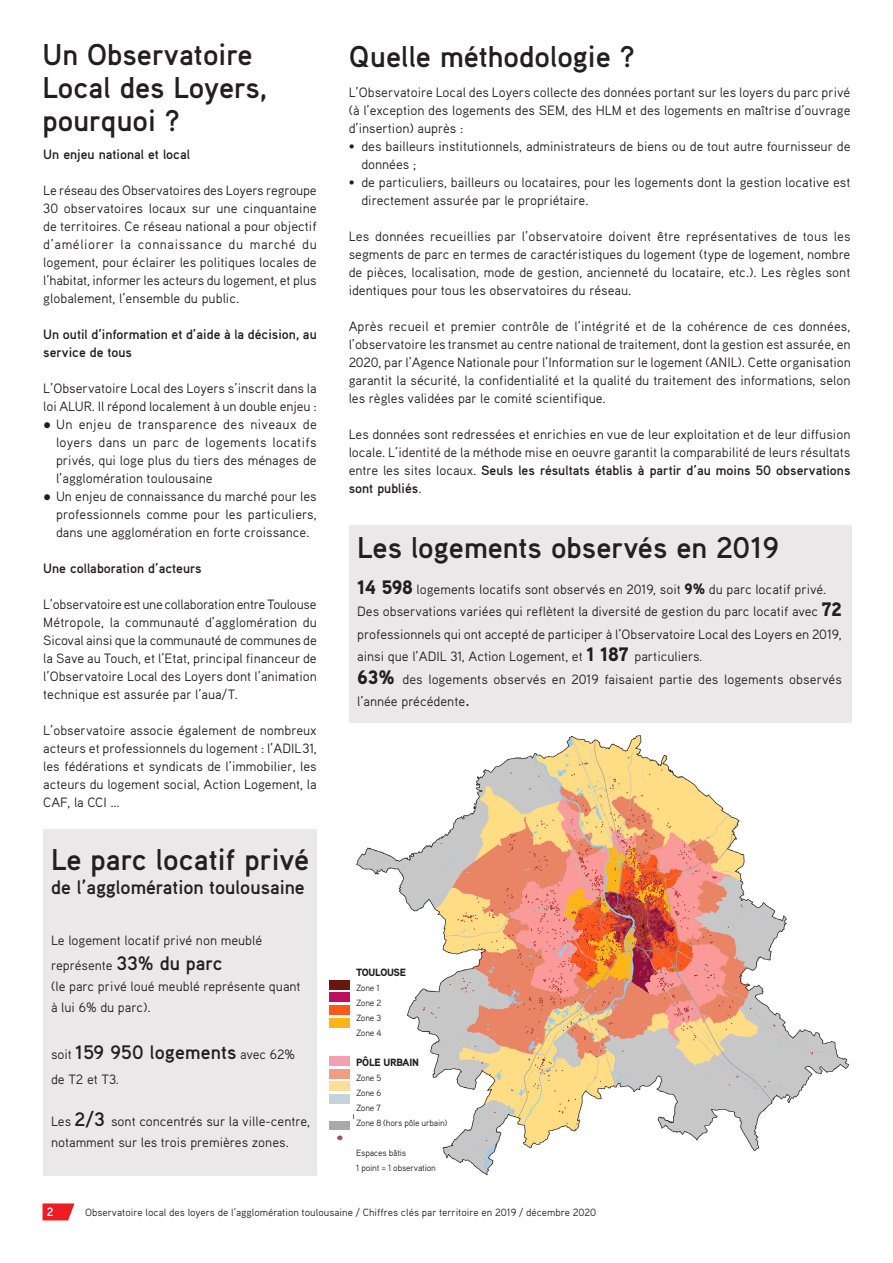
<style>
.page{position:relative;width:893px;height:1263px;background:#fff}
.page>*{position:absolute;margin:0;border:0;box-sizing:border-box;transform-origin:0 0}
.Ss_titre_18{font:700 30px "Aaux Pro OT";color:#231f20}
.Texte{font:700 30px "Aaux Pro OT";color:#231f20}
.Texte-2{font:700 19.5px "Aaux Pro OT";color:#231f20}
.Texte-3{font:13.5px/18px "Aaux Pro OT";color:#231f20;text-align:justify}
.Ss-titre_8__Texte_gr{font:13.5px/18px "Aaux Pro OT";color:#231f20;text-align:justify}
.Ss-titre_8__Texte_gr-2{font:700 13.5px/18px "Aaux Pro OT";color:#231f20}
.t1{font:700 12px "Aaux Pro OT";color:#fff}
.t2{font:10.5px "Aaux Pro OT";color:#231f20}
.Texte-4{font:900 10.5px "Aaux Pro OT";letter-spacing:-.025em;color:#231f20}
.Texte-5{font:9px "Aaux Pro OT";letter-spacing:-.025em;color:#231f20}
.s1{font-family:"Verdana";font-weight:700}
.s2{font-weight:700;font-size:19.5px}
.s3{font-weight:400;font-size:13.5px}
.s4{font-weight:700}
.s5{font-weight:900;font-size:19.5px}
.s6{font-weight:900;font-size:15px}
.s7{font-size:12px}
.s8{font-family:"Verdana"}
</style>
<div class="page">
<svg style="left:43px;top:1203px;width:32px;height:17px"></svg>
<img style="left:354px;top:735px;width:495px;height:440px">
<div style="left:43px;top:829px;width:273px;height:347px;background:#eae8e8"></div>
<div style="left:349px;top:525px;width:502px;height:198px;background:#eae8e8"></div>
<div style="left:330px;top:980px;width:20px;height:9px;background:#69160e"></div>
<div style="left:330px;top:993px;width:20px;height:9px;background:#bc105c"></div>
<div style="left:330px;top:1005px;width:20px;height:10px;background:#ff581b"></div>
<div style="left:330px;top:1018px;width:20px;height:10px;background:#ffb515"></div>
<div style="left:330px;top:1056px;width:20px;height:10px;background:#f3a1af"></div>
<div style="left:330px;top:1069px;width:20px;height:9px;background:#f29d80"></div>
<div style="left:330px;top:1081px;width:20px;height:10px;background:#fedc9c"></div>
<div style="left:330px;top:1094px;width:20px;height:10px;background:#c6d2d9"></div>
<svg style="left:330px;top:1121px;width:20px;height:8px"></svg>
<svg style="left:337px;top:1135px;width:6px;height:5px"></svg>
<p class="Ss_titre_18" style="left:43px;top:35px;width:212px">Un Observatoire</p>
<p class="Ss_titre_18" style="left:43px;top:68px;width:226px">Local des Loyers,</p>
<p class="Ss_titre_18" style="left:43px;top:101px;width:139px">pourquoi ?</p>
<p class="Ss-titre_8__Texte_gr-2" style="left:43px;top:144px;width:148px">Un enjeu national et local</p>
<p class="Texte-3" style="left:43px;top:180px;width:275px">Le réseau des Observatoires des Loyers regroupe 30 observatoires locaux sur une cinquantaine de territoires. Ce réseau national a pour objectif d’améliorer la connaissance du marché du logement, pour éclairer les politiques locales de l’habitat, informer les acteurs du logement, et plus globalement, l’ensemble du public.</p>
<p class="Ss-titre_8__Texte_gr-2" style="left:43px;top:324px;width:275px">Un outil d’information et d’aide à la décision, au service de tous</p>
<p class="Texte-3" style="left:43px;top:378px;width:275px">L’Observatoire Local des Loyers s’inscrit dans la loi ALUR. Il répond localement à un double enjeu :</p>
<p class="Texte-3" style="left:56px;top:414px;width:262px;text-indent:-13px"><span class="s1">●</span> Un enjeu de transparence des niveaux de loyers dans un parc de logements locatifs privés, qui loge plus du tiers des ménages de l’agglomération toulousaine</p>
<p class="Texte-3" style="left:56px;top:486px;width:262px;text-indent:-13px"><span class="s1">●</span> Un enjeu de connaissance du marché pour les professionnels comme pour les particuliers, dans une agglomération en forte croissance.</p>
<p class="Ss-titre_8__Texte_gr-2" style="left:43px;top:558px;width:160px">Une collaboration d’acteurs</p>
<p class="Ss-titre_8__Texte_gr" style="left:43px;top:594px;width:275px">L’observatoire est une collaboration entre Toulouse Métropole, la communauté d’agglomération du Sicoval ainsi que la communauté de communes de la Save au Touch, et l’Etat, principal financeur de l’Observatoire Local des Loyers dont l’animation technique est assurée par l’aua/T.</p>
<p class="Texte-3" style="left:43px;top:720px;width:275px">L’observatoire associe également de nombreux acteurs et professionnels du logement : l’ADIL 31, les fédérations et syndicats de l’immobilier, les acteurs du logement social, Action Logement, la CAF, la CCI …</p>
<p class="Texte" style="left:51px;top:840px;width:260px">Le parc locatif privé</p>
<p class="Texte-2" style="left:51px;top:874px;width:255px">de l’agglomération toulousaine</p>
<p class="Texte-3" style="left:51px;top:930px;width:213px">Le logement locatif privé non meublé</p>
<p class="Texte-3" style="left:51px;top:956px;width:173px">représente <span class="s2">33% du parc</span></p>
<p class="Texte-3" style="left:51px;top:975px;width:251px;line-height:21px">(le parc privé loué meublé représente quant à lui 6% du parc).</p>
<p class="Texte-2" style="left:51px;top:1039px;width:246px"><span class="s3">soit</span> 159 950 logements <span class="s3">avec 62%</span></p>
<p class="Texte-3" style="left:51px;top:1070px;width:70px">de T2 et T3.</p>
<p class="Texte-3" style="left:51px;top:1110px;width:261px;line-height:21px">Les <span class="s2">2/3</span> sont concentrés sur la ville-centre, notamment sur les trois premières zones.</p>
<p class="Ss_titre_18" style="left:349px;top:37px;width:288px">Quelle méthodologie ?</p>
<p class="Texte-3" style="left:349px;top:83px;width:503px">L’Observatoire Local des Loyers collecte des données portant sur les loyers du parc privé (à l’exception des logements des SEM, des HLM et des logements en maîtrise d’ouvrage d’insertion) auprès :</p>
<p class="Texte-3" style="left:361px;top:137px;width:491px;text-indent:-13px">• des bailleurs institutionnels, administrateurs de biens ou de tout autre fournisseur de données ;</p>
<p class="Texte-3" style="left:361px;top:173px;width:491px;text-indent:-13px">• de particuliers, bailleurs ou locataires, pour les logements dont la gestion locative est directement assurée par le propriétaire.</p>
<p class="Texte-3" style="left:349px;top:227px;width:504px">Les données recueillies par l’observatoire doivent être représentatives de tous les segments de parc en termes de caractéristiques du logement (type de logement, nombre de pièces, localisation, mode de gestion, ancienneté du locataire, etc.). Les règles sont identiques pour tous les observatoires du réseau.</p>
<p class="Texte-3" style="left:349px;top:317px;width:504px">Après recueil et premier contrôle de l’intégrité et de la cohérence de ces données, l’observatoire les transmet au centre national de traitement, dont la gestion est assurée, en 2020, par l’Agence Nationale pour l’Information sur le logement (ANIL). Cette organisation garantit la sécurité, la confidentialité et la qualité du traitement des informations, selon les règles validées par le comité scientifique.</p>
<p class="Texte-3" style="left:349px;top:425px;width:503px">Les données sont redressées et enrichies en vue de leur exploitation et de leur diffusion locale. L’identité de la méthode mise en oeuvre garantit la comparabilité de leurs résultats entre les sites locaux. <span class="s4">Seuls les résultats établis à partir d’au moins 50 observations sont publiés</span>.</p>
<p class="Texte" style="left:357px;top:528px;width:423px">Les logements observés en 2019</p>
<p class="Texte-3" style="left:357px;top:579px;width:471px"><span class="s5">14 598</span> logements locatifs sont observés en 2019, soit <span class="s6">9%</span> du parc locatif privé.</p>
<p class="Texte-3" style="left:357px;top:600px;width:486px;line-height:22.5px">Des observations variées qui reflètent la diversité de gestion du parc locatif avec <span class="s5">72 </span>professionnels qui ont accepté de participer à l’Observatoire Local des Loyers en 2019, ainsi que l’ADIL 31, Action Logement, et <span class="s5">1 187</span> particuliers<span class="s7">.</span></p>
<p class="Texte-3" style="left:357px;top:667px;width:486px;line-height:22.5px"><span class="s5">63%</span> des logements observés en 2019 faisaient partie des logements observés l’année précédente<span class="s8">.</span></p>
<p class="Texte-4" style="left:356px;top:966px;width:51px">TOULOUSE</p>
<p class="Texte-5" style="left:356px;top:982px;width:25px">Zone 1</p>
<p class="Texte-5" style="left:356px;top:997px;width:27px">Zone 2</p>
<p class="Texte-5" style="left:356px;top:1012px;width:26px">Zone 3</p>
<p class="Texte-5" style="left:356px;top:1027px;width:27px">Zone 4</p>
<p class="Texte-4" style="left:356px;top:1056px;width:64px">PÔLE URBAIN</p>
<p class="Texte-5" style="left:356px;top:1072px;width:27px">Zone 5</p>
<p class="Texte-5" style="left:356px;top:1087px;width:27px">Zone 6</p>
<p class="Texte-5" style="left:356px;top:1102px;width:26px">Zone 7</p>
<p class="Texte-5" style="left:356px;top:1117px;width:93px">Zone 8 (hors pôle urbain)</p>
<p class="Texte-5" style="left:356px;top:1147px;width:52px">Espaces bâtis</p>
<p class="Texte-5" style="left:356px;top:1162px;width:81px">1 point = 1 observation</p>
<p class="t1" style="left:47px;top:1204px;width:8px">2</p>
<p class="t2" style="left:85px;top:1205px;width:513px">Observatoire local des loyers de l’agglomération toulousaine / Chiffres clés par territoire en 2019 / décembre 2020</p>
</div>
